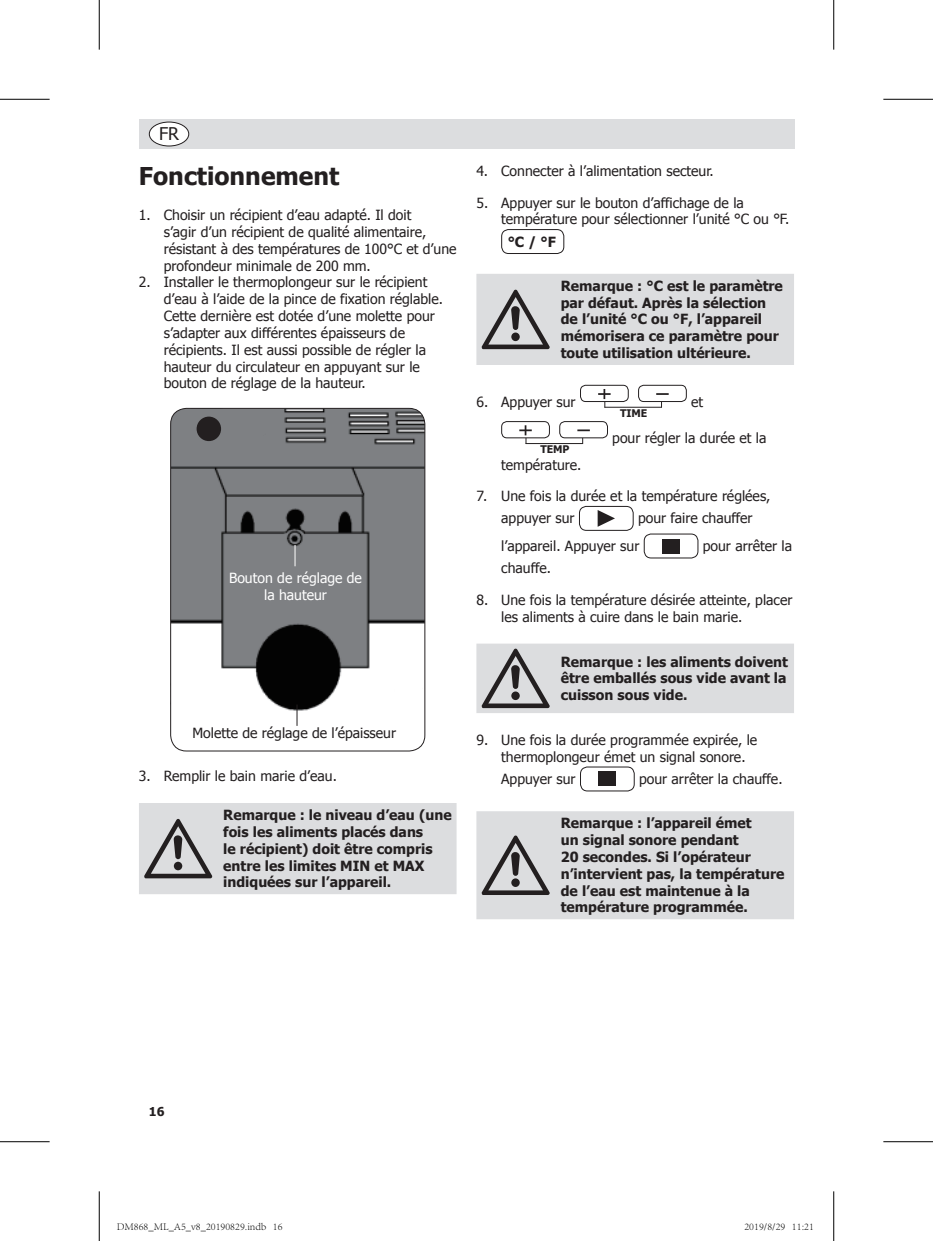
<style>
.page{position:relative;width:933px;height:1241px;background:#fff}
.page>*{position:absolute;margin:0;border:0;box-sizing:border-box;transform-origin:0 0}
.t1{font:700 24.5px "Tahoma";color:#231f20}
.t2{font:17.5px "Tahoma";color:#231f20}
.t3{font:14px/16.8px "Tahoma";color:#231f20}
.t4{font:700 14px/16.8px "Tahoma";color:#231f20}
.t5{font:14px/16.8px "Tahoma";color:#fff;text-align:center}
.t6{font:700 12.25px "Tahoma";color:#231f20}
.t7{font:300 10.5px "Adobe Song Std";color:#000}
.t8{font:700 10.5px "Tahoma";color:#231f20}
</style>
<div class="page">
<div style="left:139px;top:119px;width:655px;height:30px;background:#dcdddf"></div>
<div style="left:149px;top:122px;width:40px;height:24px;background:#fff;border-radius:50%"></div>
<div style="left:149px;top:122px;width:40px;height:24px;border:1px solid #231f20;border-radius:50%"></div>
<img style="left:171px;top:408px;width:254px;height:343px">
<svg style="left:172px;top:662px;width:46px;height:61px"></svg>
<svg style="left:384px;top:676px;width:39px;height:41px"></svg>
<svg style="left:180px;top:408px;width:95px;height:52px;background:#757679"></svg>
<div style="left:170px;top:408px;width:255px;height:343px;border:1px solid #231f20;border-radius:16px"></div>
<svg style="left:297px;top:704px;width:1px;height:21px"></svg>
<svg style="left:295px;top:545px;width:1px;height:21px"></svg>
<div style="left:139px;top:803px;width:317px;height:91px;background:#dcdddf"></div>
<div style="left:501px;top:229px;width:63px;height:25px;border:1px solid #231f20;border-radius:7px"></div>
<div style="left:476px;top:274px;width:318px;height:91px;background:#dcdddf"></div>
<div style="left:638px;top:385px;width:48px;height:17px;border:1px solid #231f20;border-radius:5px"></div>
<svg style="left:656px;top:393px;width:12px;height:2px"></svg>
<div style="left:580px;top:385px;width:48px;height:17px;border:1px solid #231f20;border-radius:5px"></div>
<svg style="left:598px;top:389px;width:12px;height:18px"></svg>
<hr style="left:604px;top:407px;width:57px;height:1px;background:#231f20">
<div style="left:559px;top:421px;width:49px;height:17px;border:1px solid #231f20;border-radius:5px"></div>
<svg style="left:577px;top:429px;width:13px;height:2px"></svg>
<div style="left:501px;top:421px;width:49px;height:17px;border:1px solid #231f20;border-radius:5px"></div>
<svg style="left:519px;top:425px;width:13px;height:18px"></svg>
<hr style="left:525px;top:443px;width:58px;height:1px;background:#231f20">
<div style="left:579px;top:506px;width:54px;height:24px;border:1px solid #231f20;border-radius:7px"></div>
<svg style="left:597px;top:510px;width:18px;height:16px"></svg>
<div style="left:644px;top:533px;width:54px;height:25px;border:1px solid #231f20;border-radius:7px"></div>
<div style="left:662px;top:538px;width:17px;height:15px;background:#231f20"></div>
<svg style="left:476px;top:643px;width:318px;height:70px;background:#d3d4d6"></svg>
<div style="left:580px;top:766px;width:54px;height:25px;border:1px solid #231f20;border-radius:7px"></div>
<div style="left:598px;top:771px;width:18px;height:15px;background:#231f20"></div>
<div style="left:476px;top:811px;width:318px;height:108px;background:#dcdddf"></div>
<hr style="left:0;top:99px;width:50px;height:1px;background:#000">
<hr style="left:883px;top:99px;width:50px;height:1px;background:#000">
<hr style="left:0;top:1141px;width:50px;height:1px;background:#000">
<hr style="left:883px;top:1141px;width:50px;height:1px;background:#000">
<hr style="left:99px;top:0;width:1px;height:50px;background:#000">
<hr style="left:99px;top:1191px;width:1px;height:49px;background:#000">
<hr style="left:833px;top:0;width:1px;height:50px;background:#000">
<hr style="left:833px;top:1191px;width:1px;height:49px;background:#000">
<p class="t2" style="left:159px;top:122px;width:21px">FR</p>
<h1 class="t1" style="left:139px;top:159px;width:202px">Fonctionnement</h1>
<p class="t3" style="left:164px;top:206px;width:294px;text-indent:-25px">1. Choisir un récipient d’eau adapté. Il doit<br>s’agir d’un récipient de qualité alimentaire, résistant à des températures de 100°C et d’une profondeur minimale de 200 mm.</p>
<p class="t3" style="left:164px;top:273px;width:281px;text-indent:-25px">2. Installer le thermoplongeur sur le récipient d’eau à l’aide de la pince de fixation réglable.<br>Cette dernière est dotée d’une molette pour s’adapter aux différentes épaisseurs de récipients. Il est aussi possible de régler la hauteur du circulateur en appuyant sur le bouton de réglage de la hauteur.</p>
<p class="t5" style="left:229px;top:569px;width:134px">Bouton de réglage de la hauteur</p>
<p class="t3" style="left:192px;top:724px;width:205px">Molette de réglage de l’épaisseur</p>
<p class="t3" style="left:139px;top:767px;width:199px">3. Remplir le bain marie d’eau.</p>
<p class="t4" style="left:223px;top:805px;width:230px">Remarque : le niveau d’eau (une fois les aliments placés dans<br>le récipient) doit être compris entre les limites MIN et MAX indiquées sur l’appareil.</p>
<p class="t3" style="left:476px;top:162px;width:239px">4. Connecter à l’alimentation secteur.</p>
<p class="t3" style="left:501px;top:193px;width:290px;text-indent:-25px">5. Appuyer sur le bouton d’affichage de la température pour sélectionner l’unité °C ou °F.</p>
<p class="t4" style="left:507px;top:232px;width:50px">°C / °F</p>
<p class="t4" style="left:561px;top:276px;width:224px">Remarque : °C est le paramètre par défaut. Après la sélection de l’unité °C ou °F, l’appareil mémorisera ce paramètre pour toute utilisation ultérieure.</p>
<p class="t3" style="left:476px;top:392px;width:101px">6. Appuyer sur</p>
<p class="t8" style="left:620px;top:405px;width:29px">TIME</p>
<p class="t3" style="left:691px;top:392px;width:14px">et</p>
<p class="t8" style="left:540px;top:442px;width:31px">TEMP</p>
<p class="t3" style="left:612px;top:429px;width:156px">pour régler la durée et la</p>
<p class="t3" style="left:501px;top:455px;width:82px">température.</p>
<p class="t3" style="left:501px;top:484px;width:271px;line-height:22.2px;text-indent:-25px">7. Une fois la durée et la température réglées, appuyer sur</p>
<p class="t3" style="left:501px;top:504px;width:253px;line-height:27.7px;text-indent:137px">pour faire chauffer l’appareil. Appuyer sur</p>
<p class="t3" style="left:702px;top:537px;width:91px">pour arrêter la</p>
<p class="t3" style="left:501px;top:559px;width:51px">chauffe.</p>
<p class="t3" style="left:501px;top:590px;width:293px;text-indent:-25px">8. Une fois la température désirée atteinte, placer les aliments à cuire dans le bain marie.</p>
<p class="t4" style="left:561px;top:652px;width:229px;text-align:justify">Remarque : les aliments doivent être emballés sous vide avant la cuisson sous vide.</p>
<p class="t3" style="left:501px;top:730px;width:258px;text-indent:-25px">9. Une fois la durée programmée expirée, le thermoplongeur émet un signal sonore.</p>
<p class="t3" style="left:501px;top:769px;width:76px">Appuyer sur</p>
<p class="t3" style="left:639px;top:769px;width:145px">pour arrêter la chauffe.</p>
<p class="t4" style="left:561px;top:813px;width:225px">Remarque : l’appareil émet<br>un signal sonore pendant<br>20 secondes. Si l’opérateur n’intervient pas, la température de l’eau est maintenue à la température programmée.</p>
<p class="t6" style="left:149px;top:1103px;width:17px">16</p>
<p class="t7" style="left:117px;top:1220px;width:167px">DM868_ML_A5_v8_20190829.indb 16</p>
<p class="t7" style="left:744px;top:1220px;width:71px">2019/8/29 11:21</p>
</div>
